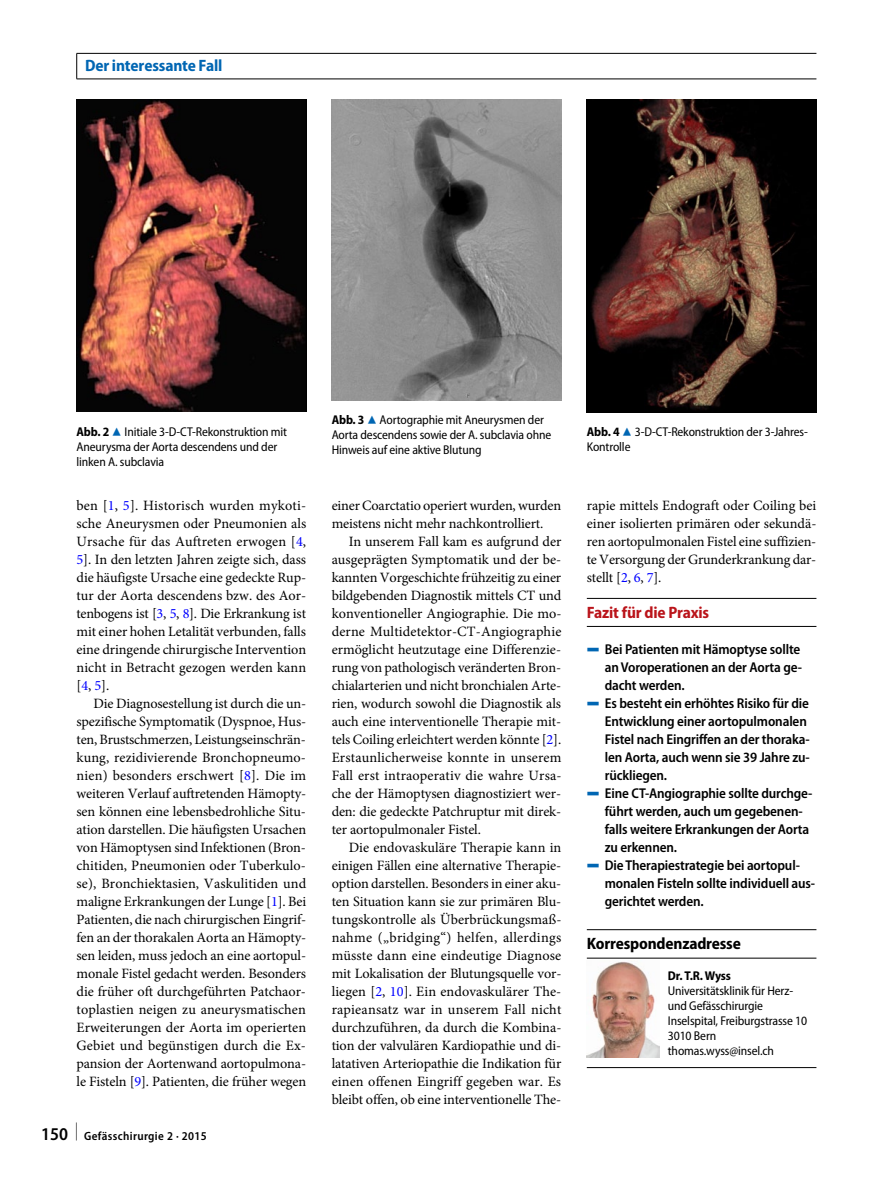
<style>
.page{position:relative;width:893px;height:1187px;background:#fff}
.page>*{position:absolute;margin:0;border:0;box-sizing:border-box;transform-origin:0 0}
.t1{font:700 semi-condensed 16.5px "Myriad Pro";letter-spacing:-.01em;color:#000}
.t2{font:700 semi-condensed 16.5px "Myriad Pro";letter-spacing:-.01em;color:#0066b3}
.t3{font:700 semi-condensed 16.5px "Myriad Pro";letter-spacing:-.01em;color:#ba141a}
.t4{font:14.25px/18px "Minion Pro";letter-spacing:-.01em;color:#000;text-align:justify}
.t5{font:600 semi-condensed 14.25px "Myriad Pro";letter-spacing:-.01em;color:#000}
.t6{font:semi-condensed 12.75px/15px "Myriad Pro";letter-spacing:-.01em;color:#000}
.t7{font:700 semi-condensed 12.75px "Myriad Pro";letter-spacing:-.015em;color:#000}
.t8{font:600 semi-condensed 12px "Myriad Pro";letter-spacing:.03em;color:#000}
.s1{font-weight:700}
.s2{font-family:"Blik Buttons";font-stretch:normal;font-size:13.5px;color:#0066b3}
.s3{color:#00f}
.s4{font-size:18px}
.s5{font-family:"Blik Buttons";font-weight:400;font-stretch:normal;color:#0066b3}
</style>
<div class="page">
<hr style="left:587px;top:598px;width:229px;height:1px;background:#000">
<hr style="left:587px;top:626px;width:229px;height:1px;background:#000">
<hr style="left:587px;top:929px;width:229px;height:1px;background:#000">
<hr style="left:587px;top:957px;width:229px;height:1px;background:#000">
<hr style="left:587px;top:1067px;width:229px;height:1px;background:#000">
<hr style="left:77px;top:53px;width:739px;height:1px;background:#000">
<svg style="left:76px;top:54px;width:1px;height:25px"></svg>
<hr style="left:77px;top:79px;width:739px;height:1px;background:#000">
<img style="left:587px;top:100px;width:229px;height:312px">
<img style="left:332px;top:100px;width:229px;height:301px">
<img style="left:77px;top:100px;width:229px;height:312px">
<img style="left:587px;top:961px;width:72px;height:96px">
<p class="t2" style="left:85px;top:56px;width:139px">Der interessante Fall</p>
<p class="t6" style="left:77px;top:424px;width:212px"><span class="s1">Abb. 2</span> <span class="s2">8</span> Initiale 3-D-CT-Rekonstruktion mit<br>Aneurysma der Aorta descendens und der linken A. subclavia</p>
<p class="t4" style="left:77px;top:496px;width:231px">ben [<span class="s3">1</span>, <span class="s3">5</span>]. Historisch wurden mykoti&shy;sche Aneurysmen oder Pneumonien als Ursache für das Auftreten erwogen [<span class="s3">4</span>, <span class="s3">5</span>]. In den letzten Jahren zeigte sich, dass die häufigste Ursache eine gedeckte Rup&shy;tur der Aorta descendens bzw. des Aor&shy;tenbogens ist [<span class="s3">3</span>, <span class="s3">5</span>, <span class="s3">8</span>]. Die Erkrankung ist mit einer hohen Letalität verbunden, falls eine dringende chirurgische Intervention nicht in Betracht gezogen werden kann [<span class="s3">4</span>, <span class="s3">5</span>].</p>
<p class="t4" style="left:77px;top:694px;width:231px;text-indent:17px">Die Diagnosestellung ist durch die un&shy;spezifische Symptomatik (Dyspnoe, Hus&shy;ten, Brustschmerzen, Leistungseinschrän&shy;kung, rezidivierende Bronchopneumo&shy;nien) besonders erschwert [<span class="s3">8</span>]. Die im weiteren Verlauf auftretenden Hämopty&shy;sen können eine lebensbedrohliche Situ&shy;ation darstellen. Die häufigsten Ursachen von Hämoptysen sind Infektionen (Bron&shy;chitiden, Pneumonien oder Tuberkulo&shy;se), Bronchiektasien, Vaskulitiden und maligne Erkrankungen der Lunge [<span class="s3">1</span>]. Bei Patienten, die nach chirurgischen Eingrif&shy;fen an der thorakalen Aorta an Hämopty&shy;sen leiden, muss jedoch an eine aortopul&shy;monale Fistel gedacht werden. Besonders die früher oft durchgeführten Patchaor&shy;toplastien neigen zu aneurysmatischen Erweiterungen der Aorta im operierten Gebiet und begünstigen durch die Ex&shy;pansion der Aortenwand aortopulmona&shy;le Fisteln [<span class="s3">9</span>]. Patienten, die früher wegen</p>
<p class="t8" style="left:41px;top:1129px;width:167px"><span class="s4">150 </span><sup>|</sup> Gefässchirurgie 2 · 2015</p>
<p class="t6" style="left:332px;top:413px;width:221px"><span class="s1">Abb. 3</span> <span class="s2">8</span> Aortographie mit Aneurysmen der<br>Aorta descendens sowie der A. subclavia ohne<br>Hinweis auf eine aktive Blutung</p>
<p class="t4" style="left:332px;top:496px;width:231px">einer Coarctatio operiert wurden, wurden meistens nicht mehr nachkontrolliert.</p>
<p class="t4" style="left:332px;top:532px;width:231px;text-indent:17px">In unserem Fall kam es aufgrund der ausgeprägten Symptomatik und der be&shy;kannten Vorgeschichte frühzeitig zu einer bildgebenden Diagnostik mittels CT und konventioneller Angiographie. Die mo&shy;derne Multidetektor-CT-Angiographie ermöglicht heutzutage eine Differenzie&shy;rung von pathologisch veränderten Bron&shy;chialarterien und nicht bronchialen Arte&shy;rien, wodurch sowohl die Diagnostik als auch eine interventionelle Therapie mit&shy;tels Coiling erleichtert werden könnte [<span class="s3">2</span>].<br>Erstaunlicherweise konnte in unserem Fall erst intraoperativ die wahre Ursa&shy;che der Hämoptysen diagnostiziert wer&shy;den: die gedeckte Patchruptur mit direk&shy;ter aortopulmonaler Fistel.</p>
<p class="t4" style="left:332px;top:838px;width:231px;text-indent:17px">Die endovaskuläre Therapie kann in einigen Fällen eine alternative Therapie&shy;option darstellen. Besonders in einer aku&shy;ten Situation kann sie zur primären Blu&shy;tungskontrolle als Überbrückungsmaß&shy;nahme („bridging“) helfen, allerdings müsste dann eine eindeutige Diagnose mit Lokalisation der Blutungsquelle vor&shy;liegen [<span class="s3">2</span>, <span class="s3">10</span>]. Ein endovaskulärer The&shy;rapieansatz war in unserem Fall nicht durchzuführen, da durch die Kombina&shy;tion der valvulären Kardiopathie und di&shy;latativen Arteriopathie die Indikation für einen offenen Eingriff gegeben war. Es bleibt offen, ob eine interventionelle The-</p>
<p class="t6" style="left:587px;top:424px;width:223px"><span class="s1">Abb. 4</span> <span class="s2">8</span> 3-D-CT-Rekonstruktion der 3-Jahres-<br>Kontrolle</p>
<p class="t4" style="left:587px;top:496px;width:231px">rapie mittels Endograft oder Coiling bei einer isolierten primären oder sekundä&shy;ren aortopulmonalen Fistel eine suffizien&shy;te Versorgung der Grunderkrankung dar&shy;stellt [<span class="s3">2</span>, <span class="s3">6</span>, <span class="s3">7</span>].</p>
<p class="t3" style="left:587px;top:603px;width:124px">Fazit für die Praxis</p>
<p class="t5" style="left:587px;top:641px;width:215px"><span class="s5">5</span> Bei Patienten mit Hämoptyse sollte</p>
<p class="t5" style="left:605px;top:659px;width:199px">an Voroperationen an der Aorta ge-</p>
<p class="t5" style="left:605px;top:677px;width:81px">dacht werden.</p>
<p class="t5" style="left:587px;top:695px;width:224px"><span class="s5">5</span> Es besteht ein erhöhtes Risiko für die</p>
<p class="t5" style="left:605px;top:713px;width:204px">Entwicklung einer aortopulmonalen</p>
<p class="t5" style="left:605px;top:731px;width:207px">Fistel nach Eingriffen an der thoraka-</p>
<p class="t5" style="left:605px;top:749px;width:206px">len Aorta, auch wenn sie 39 Jahre zu-</p>
<p class="t5" style="left:605px;top:767px;width:64px">rückliegen.</p>
<p class="t5" style="left:587px;top:785px;width:227px"><span class="s5">5</span> Eine CT-Angiographie sollte durchge-</p>
<p class="t5" style="left:605px;top:803px;width:199px">führt werden, auch um gegebenen-</p>
<p class="t5" style="left:605px;top:821px;width:206px">falls weitere Erkrankungen der Aorta</p>
<p class="t5" style="left:605px;top:839px;width:74px">zu erkennen.</p>
<p class="t5" style="left:587px;top:857px;width:215px"><span class="s5">5</span> Die Therapiestrategie bei aortopul-</p>
<p class="t5" style="left:605px;top:875px;width:212px">monalen Fisteln sollte individuell aus-</p>
<p class="t5" style="left:605px;top:893px;width:100px">gerichtet werden.</p>
<p class="t1" style="left:587px;top:934px;width:156px">Korrespondenzadresse</p>
<p class="t7" style="left:668px;top:968px;width:65px">Dr. T.R. Wyss</p>
<p class="t6" style="left:668px;top:983px;width:141px">Universitätsklinik für Herz&shy;und Gefässchirurgie<br>Inselspital, Freiburgstrasse 10<br>3010 Bern thomas.wyss@insel.ch</p>
</div>
